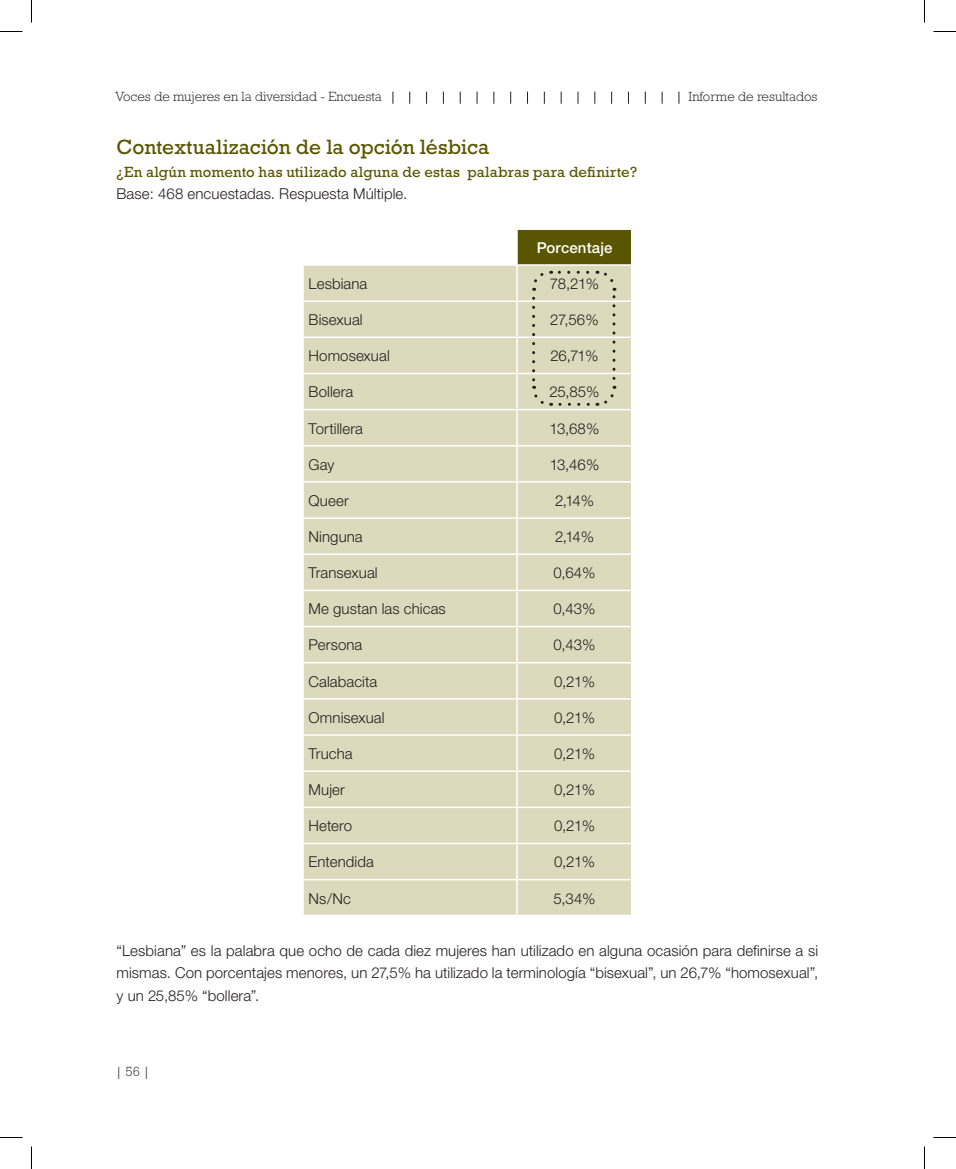
<style>
.page{position:relative;width:956px;height:1169px;background:#fff}
.page>*{position:absolute;margin:0;border:0;box-sizing:border-box;transform-origin:0 0}
.t1{font:21px "Rockwell";color:#5a5500}
.t2{font:300 15px/22.5px "Helvetica Neue";letter-spacing:.005em;color:#231f20;text-align:justify}
.t3{font:15px "Rockwell";letter-spacing:.015em;color:#5a5500}
.t4{font:500 15px "Helvetica Neue";letter-spacing:.01em;color:#fff}
.t5{font:300 13.5px "Rockwell";color:#231f20}
</style>
<div class="page">
<svg style="left:393px;top:92px;width:1px;height:12px"></svg>
<svg style="left:409px;top:92px;width:1px;height:12px"></svg>
<svg style="left:426px;top:92px;width:1px;height:12px"></svg>
<svg style="left:443px;top:92px;width:1px;height:12px"></svg>
<svg style="left:460px;top:92px;width:1px;height:12px"></svg>
<svg style="left:477px;top:92px;width:1px;height:12px"></svg>
<svg style="left:493px;top:92px;width:1px;height:12px"></svg>
<svg style="left:510px;top:92px;width:1px;height:12px"></svg>
<svg style="left:527px;top:92px;width:1px;height:12px"></svg>
<svg style="left:544px;top:92px;width:1px;height:12px"></svg>
<svg style="left:561px;top:92px;width:1px;height:12px"></svg>
<svg style="left:578px;top:92px;width:1px;height:12px"></svg>
<svg style="left:594px;top:92px;width:1px;height:12px"></svg>
<svg style="left:611px;top:92px;width:1px;height:12px"></svg>
<svg style="left:628px;top:92px;width:1px;height:12px"></svg>
<svg style="left:645px;top:92px;width:1px;height:12px"></svg>
<svg style="left:662px;top:92px;width:1px;height:12px"></svg>
<svg style="left:679px;top:92px;width:1px;height:12px"></svg>
<div style="left:517px;top:229px;width:115px;height:36px;background:#5a5500"></div>
<div style="left:304px;top:266px;width:327px;height:648px;background:#dcd9bc"></div>
<hr style="left:517px;top:228px;width:116px;height:2px;background:#fff">
<hr style="left:631px;top:230px;width:2px;height:35px;background:#fff">
<hr style="left:516px;top:230px;width:2px;height:34px;background:#fff">
<hr style="left:517px;top:264px;width:114px;height:2px;background:#fff">
<hr style="left:516px;top:266px;width:2px;height:34px;background:#fff">
<hr style="left:304px;top:300px;width:213px;height:2px;background:#fff">
<hr style="left:517px;top:300px;width:114px;height:2px;background:#fff">
<hr style="left:516px;top:302px;width:2px;height:34px;background:#fff">
<hr style="left:304px;top:336px;width:213px;height:2px;background:#fff">
<hr style="left:517px;top:336px;width:114px;height:2px;background:#fff">
<hr style="left:516px;top:338px;width:2px;height:35px;background:#fff">
<hr style="left:304px;top:373px;width:213px;height:1px;background:#fff">
<hr style="left:517px;top:373px;width:114px;height:1px;background:#fff">
<hr style="left:516px;top:374px;width:2px;height:35px;background:#fff">
<hr style="left:304px;top:409px;width:213px;height:1px;background:#fff">
<hr style="left:517px;top:409px;width:114px;height:1px;background:#fff">
<hr style="left:516px;top:410px;width:2px;height:35px;background:#fff">
<hr style="left:304px;top:445px;width:213px;height:1px;background:#fff">
<hr style="left:517px;top:445px;width:114px;height:1px;background:#fff">
<hr style="left:516px;top:446px;width:2px;height:35px;background:#fff">
<hr style="left:304px;top:481px;width:213px;height:1px;background:#fff">
<hr style="left:517px;top:481px;width:114px;height:1px;background:#fff">
<hr style="left:516px;top:482px;width:2px;height:35px;background:#fff">
<hr style="left:304px;top:517px;width:213px;height:2px;background:#fff">
<hr style="left:517px;top:517px;width:114px;height:2px;background:#fff">
<hr style="left:516px;top:519px;width:2px;height:34px;background:#fff">
<hr style="left:304px;top:553px;width:213px;height:2px;background:#fff">
<hr style="left:517px;top:553px;width:114px;height:2px;background:#fff">
<hr style="left:516px;top:555px;width:2px;height:34px;background:#fff">
<hr style="left:304px;top:589px;width:213px;height:2px;background:#fff">
<hr style="left:517px;top:589px;width:114px;height:2px;background:#fff">
<hr style="left:516px;top:591px;width:2px;height:35px;background:#fff">
<hr style="left:304px;top:626px;width:213px;height:1px;background:#fff">
<hr style="left:517px;top:626px;width:114px;height:1px;background:#fff">
<hr style="left:516px;top:627px;width:2px;height:35px;background:#fff">
<hr style="left:304px;top:662px;width:213px;height:1px;background:#fff">
<hr style="left:517px;top:662px;width:114px;height:1px;background:#fff">
<hr style="left:516px;top:663px;width:2px;height:35px;background:#fff">
<hr style="left:304px;top:698px;width:213px;height:1px;background:#fff">
<hr style="left:517px;top:698px;width:114px;height:1px;background:#fff">
<hr style="left:516px;top:699px;width:2px;height:35px;background:#fff">
<hr style="left:304px;top:734px;width:213px;height:1px;background:#fff">
<hr style="left:517px;top:734px;width:114px;height:1px;background:#fff">
<hr style="left:516px;top:735px;width:2px;height:35px;background:#fff">
<hr style="left:304px;top:770px;width:213px;height:2px;background:#fff">
<hr style="left:517px;top:770px;width:114px;height:2px;background:#fff">
<hr style="left:516px;top:772px;width:2px;height:34px;background:#fff">
<hr style="left:304px;top:806px;width:213px;height:2px;background:#fff">
<hr style="left:517px;top:806px;width:114px;height:2px;background:#fff">
<hr style="left:516px;top:808px;width:2px;height:34px;background:#fff">
<hr style="left:304px;top:842px;width:213px;height:2px;background:#fff">
<hr style="left:517px;top:842px;width:114px;height:2px;background:#fff">
<hr style="left:516px;top:844px;width:2px;height:35px;background:#fff">
<hr style="left:304px;top:879px;width:213px;height:1px;background:#fff">
<hr style="left:517px;top:879px;width:114px;height:1px;background:#fff">
<hr style="left:516px;top:880px;width:2px;height:34px;background:#fff">
<svg style="left:532px;top:298px;width:20px;height:109px;background:#d5d2b7"></svg>
<svg style="left:560px;top:386px;width:57px;height:20px"></svg>
<svg style="left:597px;top:269px;width:19px;height:109px;background:#d5d2b7"></svg>
<svg style="left:530px;top:270px;width:58px;height:21px"></svg>
<svg style="left:0;top:31px;width:22px;height:1px"></svg>
<svg style="left:933px;top:31px;width:23px;height:1px"></svg>
<svg style="left:0;top:1137px;width:22px;height:1px"></svg>
<svg style="left:933px;top:1137px;width:23px;height:1px"></svg>
<svg style="left:31px;top:0;width:1px;height:23px"></svg>
<svg style="left:31px;top:1146px;width:1px;height:23px"></svg>
<svg style="left:924px;top:0;width:1px;height:23px"></svg>
<svg style="left:924px;top:1146px;width:1px;height:23px"></svg>
<p class="t5" style="left:115px;top:88px;width:268px">Voces de mujeres en la diversidad - Encuesta</p>
<p class="t5" style="left:689px;top:88px;width:130px">Informe de resultados</p>
<h1 class="t1" style="left:117px;top:135px;width:374px">Contextualización de la opción lésbica</h1>
<p class="t3" style="left:117px;top:163px;width:522px">¿En algún momento has utilizado alguna de estas palabras para definirte?</p>
<p class="t2" style="left:117px;top:182px;width:292px">Base: 468 encuestadas. Respuesta Múltiple.</p>
<p class="t4" style="left:537px;top:238px;width:77px">Porcentaje</p>
<p class="t2" style="left:309px;top:272px;width:60px">Lesbiana</p>
<p class="t2" style="left:550px;top:272px;width:51px">78,21%</p>
<p class="t2" style="left:309px;top:308px;width:56px">Bisexual</p>
<p class="t2" style="left:550px;top:308px;width:50px">27,56%</p>
<p class="t2" style="left:309px;top:344px;width:83px">Homosexual</p>
<p class="t2" style="left:550px;top:344px;width:50px">26,71%</p>
<p class="t2" style="left:309px;top:380px;width:46px">Bollera</p>
<p class="t2" style="left:549px;top:380px;width:52px">25,85%</p>
<p class="t2" style="left:309px;top:416px;width:56px">Tortillera</p>
<p class="t2" style="left:550px;top:416px;width:51px">13,68%</p>
<p class="t2" style="left:309px;top:453px;width:27px">Gay</p>
<p class="t2" style="left:550px;top:453px;width:51px">13,46%</p>
<p class="t2" style="left:309px;top:489px;width:42px">Queer</p>
<p class="t2" style="left:555px;top:489px;width:41px">2,14%</p>
<p class="t2" style="left:309px;top:525px;width:56px">Ninguna</p>
<p class="t2" style="left:555px;top:525px;width:41px">2,14%</p>
<p class="t2" style="left:309px;top:561px;width:71px">Transexual</p>
<p class="t2" style="left:554px;top:561px;width:43px">0,64%</p>
<p class="t2" style="left:309px;top:597px;width:139px">Me gustan las chicas</p>
<p class="t2" style="left:553px;top:597px;width:44px">0,43%</p>
<p class="t2" style="left:309px;top:633px;width:55px">Persona</p>
<p class="t2" style="left:553px;top:633px;width:44px">0,43%</p>
<p class="t2" style="left:309px;top:669px;width:70px">Calabacita</p>
<p class="t2" style="left:554px;top:669px;width:43px">0,21%</p>
<p class="t2" style="left:309px;top:706px;width:77px">Omnisexual</p>
<p class="t2" style="left:554px;top:706px;width:43px">0,21%</p>
<p class="t2" style="left:309px;top:742px;width:46px">Trucha</p>
<p class="t2" style="left:554px;top:742px;width:43px">0,21%</p>
<p class="t2" style="left:309px;top:778px;width:38px">Mujer</p>
<p class="t2" style="left:554px;top:778px;width:43px">0,21%</p>
<p class="t2" style="left:309px;top:814px;width:45px">Hetero</p>
<p class="t2" style="left:554px;top:814px;width:43px">0,21%</p>
<p class="t2" style="left:309px;top:850px;width:67px">Entendida</p>
<p class="t2" style="left:554px;top:850px;width:43px">0,21%</p>
<p class="t2" style="left:309px;top:886px;width:44px">Ns/Nc</p>
<p class="t2" style="left:553px;top:886px;width:44px">5,34%</p>
<p class="t2" style="left:117px;top:939px;width:703px">“Lesbiana” es la palabra que ocho de cada diez mujeres han utilizado en alguna ocasión para definirse a si mismas. Con porcentajes menores, un 27,5% ha utilizado la terminología “bisexual”, un 26,7% “homosexual”, y un 25,85% “bollera”.</p>
<p class="t5" style="left:115px;top:1063px;width:36px">| 56 |</p>
</div>
